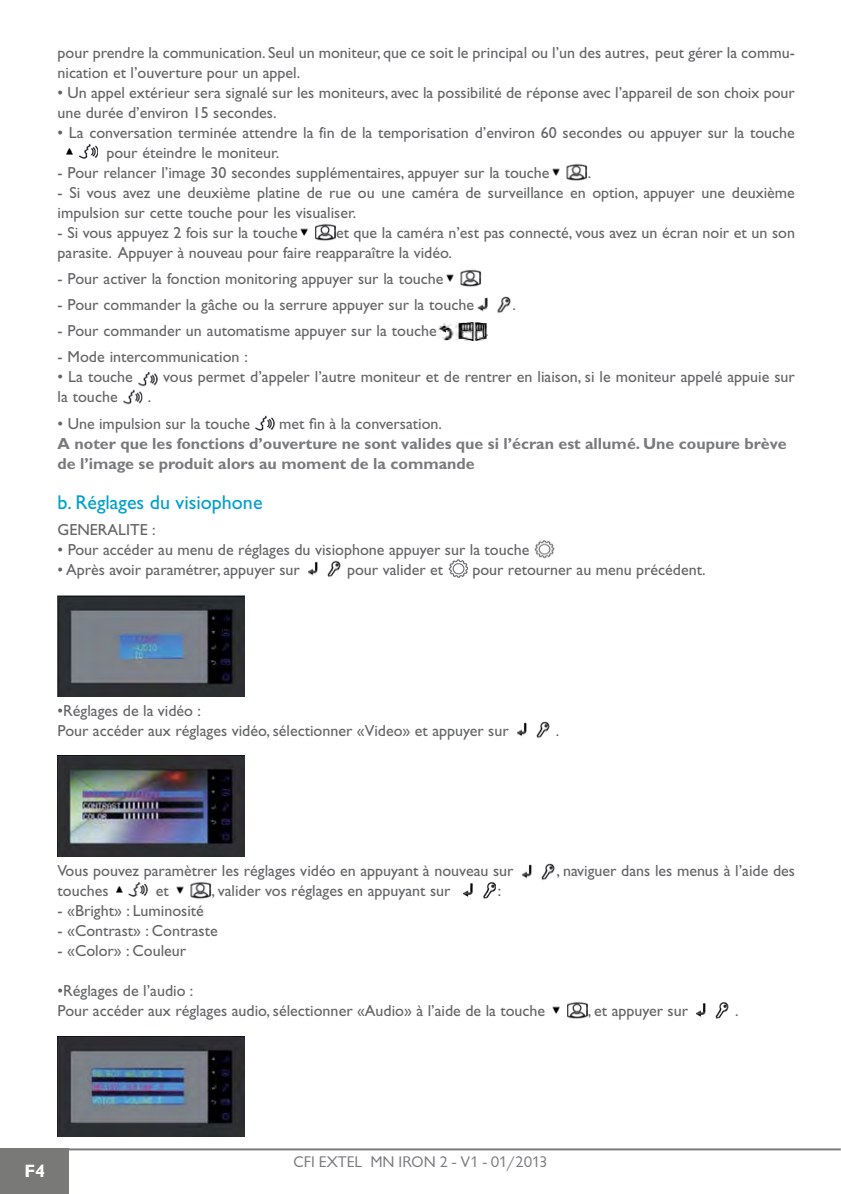
<style>
.page{position:relative;width:841px;height:1194px;background:#fff}
.page>*{position:absolute;margin:0;border:0;box-sizing:border-box;transform-origin:0 0}
.t1{font:20px "Gill Sans";color:#009fce}
.t2{font:700 18px "Gill Sans";color:#fff}
.t3{font:16px/20px "Gill Sans";color:#636466}
.t4{font:700 16px/20px "Gill Sans";color:#797a7d}
.t5{font:16px "Giltus T";color:#797a7d}
.s1{font-weight:400;color:#636466}
</style>
<div class="page">
<div style="left:0;top:1148px;width:68px;height:45px;background:#797a77"></div>
<hr style="left:1px;top:1148px;width:839px;height:2px;background:#797a7d">
<div style="left:1px;top:1148px;width:68px;height:43px;background:#797a77"></div>
<img style="left:66px;top:144px;width:32px;height:15px">
<img style="left:552px;top:164px;width:35px;height:17px">
<img style="left:300px;top:224px;width:35px;height:17px">
<img style="left:446px;top:269px;width:35px;height:18px">
<img style="left:478px;top:296px;width:32px;height:17px">
<img style="left:439px;top:322px;width:47px;height:18px">
<img style="left:138px;top:371px;width:20px;height:16px">
<img style="left:123px;top:389px;width:19px;height:16px">
<img style="left:255px;top:415px;width:19px;height:16px">
<img style="left:534px;top:540px;width:20px;height:19px">
<img style="left:308px;top:560px;width:33px;height:17px">
<img style="left:448px;top:559px;width:20px;height:19px">
<img style="left:58px;top:595px;width:187px;height:101px">
<img style="left:517px;top:721px;width:32px;height:17px">
<img style="left:58px;top:755px;width:187px;height:101px">
<img style="left:522px;top:863px;width:32px;height:17px">
<img style="left:116px;top:882px;width:31px;height:15px">
<img style="left:176px;top:882px;width:35px;height:16px">
<img style="left:463px;top:882px;width:32px;height:17px">
<img style="left:552px;top:1002px;width:35px;height:16px">
<img style="left:696px;top:1002px;width:32px;height:17px">
<img style="left:58px;top:1036px;width:187px;height:100px">
<p class="t3" style="left:58px;top:45px;width:738px">pour prendre la communication. Seul un moniteur, que ce soit le principal ou l’un des autres, peut gérer la commu&shy;nication et l’ouverture pour un appel.</p>
<p class="t3" style="left:58px;top:85px;width:738px">• Un appel extérieur sera signalé sur les moniteurs, avec la possibilité de réponse avec l’appareil de son choix pour une durée d’environ 15 secondes.</p>
<p class="t3" style="left:106px;top:125px;width:690px;text-indent:-49px">• La conversation terminée attendre la fin de la temporisation d’environ 60 secondes ou appuyer sur la touche pour éteindre le moniteur.</p>
<p class="t3" style="left:58px;top:165px;width:493px">- Pour relancer l’image 30 secondes supplémentaires, appuyer sur la touche</p>
<p class="t3" style="left:587px;top:165px;width:5px">.</p>
<p class="t3" style="left:58px;top:185px;width:738px">- Si vous avez une deuxième platine de rue ou une caméra de surveillance en option, appuyer une deuxième impulsion sur cette touche pour les visualiser.</p>
<p class="t3" style="left:58px;top:225px;width:242px">- Si vous appuyez 2 fois sur la touche</p>
<p class="t3" style="left:58px;top:225px;width:739px;text-indent:278px">et que la caméra n’est pas connecté, vous avez un écran noir et un son parasite. Appuyer à nouveau pour faire reapparaître la vidéo.</p>
<p class="t3" style="left:58px;top:271px;width:387px">- Pour activer la fonction monitoring appuyer sur la touche</p>
<p class="t3" style="left:58px;top:297px;width:418px">- Pour commander la gâche ou la serrure appuyer sur la touche</p>
<p class="t3" style="left:512px;top:297px;width:5px">.</p>
<p class="t3" style="left:58px;top:323px;width:380px">- Pour commander un automatisme appuyer sur la touche</p>
<p class="t3" style="left:485px;top:323px;width:5px">.</p>
<p class="t3" style="left:58px;top:349px;width:192px">- Mode intercommunication :</p>
<p class="t3" style="left:58px;top:369px;width:77px">• La touche</p>
<p class="t3" style="left:163px;top:369px;width:633px">vous permet d’appeler l’autre moniteur et de rentrer en liaison, si le moniteur appelé appuie sur</p>
<p class="t3" style="left:58px;top:389px;width:62px">la touche</p>
<p class="t3" style="left:148px;top:389px;width:5px">.</p>
<p class="t3" style="left:58px;top:415px;width:194px">• Une impulsion sur la touche</p>
<p class="t4" style="left:58px;top:415px;width:730px;text-indent:221px"><span class="s1">met fin à la conversation.<br></span>A noter que les fonctions d’ouverture ne sont valides que si l’écran est allumé. Une coupure brève de l’image se produit alors au moment de la commande</p>
<p class="t1" style="left:58px;top:495px;width:206px">b. Réglages du visiophone</p>
<p class="t3" style="left:58px;top:521px;width:100px">GENERALITE :</p>
<p class="t3" style="left:58px;top:541px;width:473px">• Pour accéder au menu de réglages du visiophone appuyer sur la touche</p>
<p class="t3" style="left:58px;top:561px;width:244px">• Après avoir paramétrer, appuyer sur</p>
<p class="t3" style="left:347px;top:561px;width:98px">pour valider et</p>
<p class="t3" style="left:472px;top:561px;width:235px">pour retourner au menu précédent.</p>
<p class="t3" style="left:58px;top:701px;width:452px">•Réglages de la vidéo :<br>Pour accéder aux réglages vidéo, sélectionner «Video» et appuyer sur</p>
<p class="t3" style="left:556px;top:721px;width:5px">.</p>
<p class="t3" style="left:58px;top:862px;width:457px">Vous pouvez paramètrer les réglages vidéo en appuyant à nouveau sur</p>
<p class="t3" style="left:556px;top:862px;width:240px">, naviguer dans les menus à l’aide des</p>
<p class="t3" style="left:58px;top:882px;width:52px">touches</p>
<p class="t3" style="left:156px;top:882px;width:14px">et</p>
<p class="t3" style="left:211px;top:882px;width:241px">, valider vos réglages en appuyant sur</p>
<p class="t3" style="left:497px;top:882px;width:5px">:</p>
<p class="t3" style="left:58px;top:902px;width:148px">- «Bright» : Luminosité</p>
<p class="t3" style="left:58px;top:922px;width:162px">- «Contrast» : Contraste</p>
<p class="t3" style="left:58px;top:942px;width:130px">- «Color» : Couleur</p>
<p class="t3" style="left:58px;top:982px;width:489px">•Réglages de l’audio :<br>Pour accéder aux réglages audio, sélectionner «Audio» à l’aide de la touche</p>
<p class="t3" style="left:588px;top:1002px;width:102px">, et appuyer sur</p>
<p class="t3" style="left:735px;top:1002px;width:5px">.</p>
<p class="t2" style="left:24px;top:1164px;width:22px">F4</p>
<p class="t5" style="left:293px;top:1152px;width:256px">CFI EXTEL MN IRON 2 - V1 - 01/2013</p>
</div>
